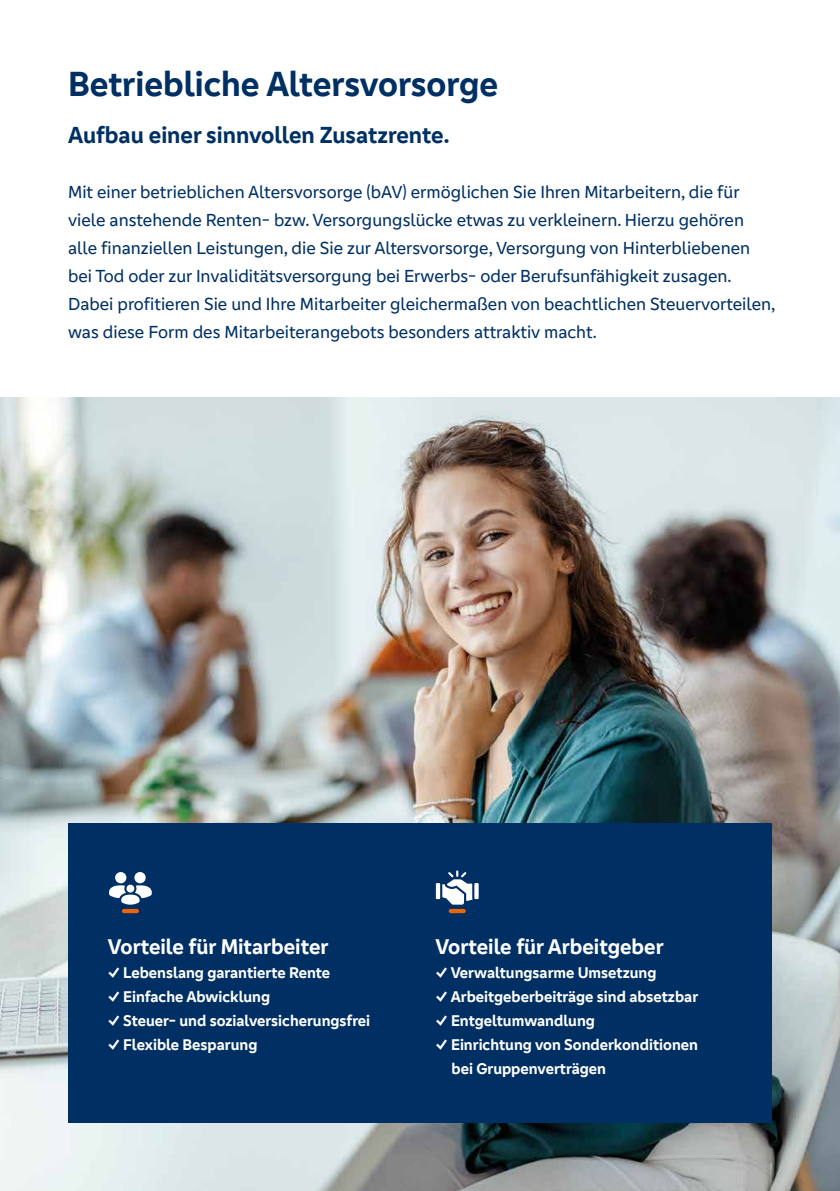
<style>
.page{position:relative;width:840px;height:1191px;background:#fff}
.page>*{position:absolute;margin:0;border:0;box-sizing:border-box;transform-origin:0 0}
.t1{font:700 36px "Genos GFG";color:#003063}
.t2{font:700 24px "Genos GFG";color:#003063}
.t3{font:700 22px "Genos GFG";color:#fff}
.t4{font:18px/28px "Genos GFG";color:#003063}
.t5{font:700 16px/24px "Genos GFG";color:#fff}
</style>
<div class="page">
<img style="left:0;top:397px;width:839px;height:794px">
<div style="left:68px;top:823px;width:703px;height:300px;background:#003063"></div>
<svg style="left:109px;top:872px;width:43px;height:32px"></svg>
<hr style="left:122px;top:909px;width:17px;height:4px;background:#ec6608;border-radius:2px">
<svg style="left:435px;top:870px;width:43px;height:34px"></svg>
<hr style="left:448px;top:909px;width:17px;height:4px;background:#ec6608;border-radius:2px">
<h1 class="t1" style="left:68px;top:63px;width:431px">Betriebliche Altersvorsorge</h1>
<h2 class="t2" style="left:68px;top:121px;width:382px">Aufbau einer sinnvollen Zusatzrente.</h2>
<p class="t4" style="left:68px;top:178px;width:708px">Mit einer betrieblichen Altersvorsorge (bAV) ermöglichen Sie Ihren Mitarbeitern, die für viele anstehende Renten- bzw. Versorgungslücke etwas zu verkleinern. Hierzu gehören alle finanziellen Leistungen, die Sie zur Altersvorsorge, Versorgung von Hinterbliebenen bei Tod oder zur Invaliditätsversorgung bei Erwerbs- oder Berufsunfähigkeit zusagen.<br>Dabei profitieren Sie und Ihre Mitarbeiter gleichermaßen von beachtlichen Steuervorteilen, was diese Form des Mitarbeiterangebots besonders attraktiv macht.</p>
<p class="t3" style="left:108px;top:934px;width:222px">Vorteile für Mitarbeiter</p>
<p class="t5" style="left:108px;top:961px;width:224px">✓ Lebenslang garantierte Rente</p>
<p class="t5" style="left:108px;top:985px;width:164px">✓ Einfache Abwicklung</p>
<p class="t5" style="left:108px;top:1009px;width:264px">✓ Steuer- und sozialversicherungsfrei</p>
<p class="t5" style="left:108px;top:1033px;width:151px">✓ Flexible Besparung</p>
<p class="t3" style="left:435px;top:934px;width:229px">Vorteile für Arbeitgeber</p>
<p class="t5" style="left:435px;top:961px;width:222px">✓ Verwaltungsarme Umsetzung</p>
<p class="t5" style="left:435px;top:985px;width:264px">✓ Arbeitgeberbeiträge sind absetzbar</p>
<p class="t5" style="left:435px;top:1009px;width:161px">✓ Entgeltumwandlung</p>
<p class="t5" style="left:451px;top:1033px;width:248px;text-indent:-16px">✓ Einrichtung von Sonderkonditionen bei Gruppenverträgen</p>
</div>
